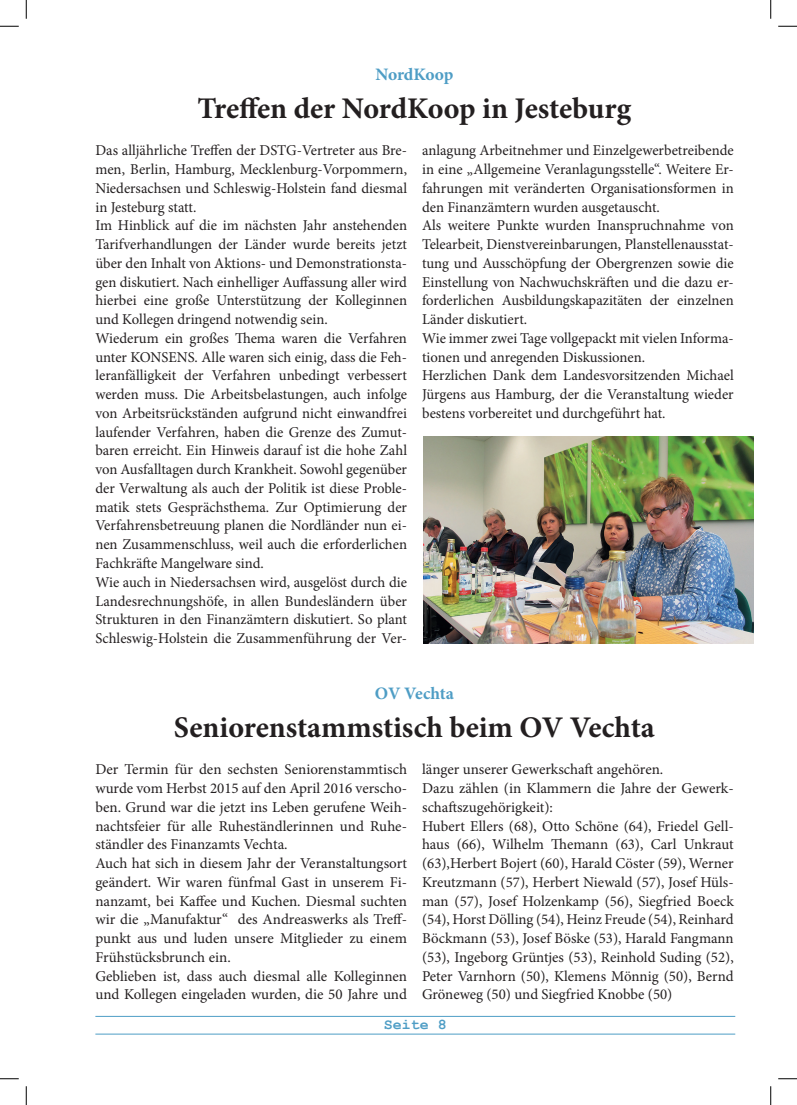
<style>
.page{position:relative;width:797px;height:1105px;background:#fff}
.page>*{position:absolute;margin:0;border:0;box-sizing:border-box;transform-origin:0 0}
.t1{font:700 30px "Minion Pro";letter-spacing:-.005em;color:#231f20}
.t2{font:700 17.5px "Minion Pro";letter-spacing:-.01em;color:#4e9dc5}
.t3{font:15px/18.8px "Minion Pro";color:#231f20;text-align:justify}
.t4{font:700 15px "Courier New";color:#4e9dc5}
</style>
<div class="page">
<hr style="left:95px;top:1016px;width:640px;height:1px;background:#4e9dc5">
<hr style="left:95px;top:1034px;width:640px;height:1px;background:#4e9dc5">
<img style="left:423px;top:437px;width:330px;height:206px">
<svg style="left:0;top:25px;width:19px;height:2px"></svg>
<svg style="left:778px;top:25px;width:19px;height:2px"></svg>
<svg style="left:0;top:1078px;width:19px;height:1px"></svg>
<svg style="left:778px;top:1078px;width:19px;height:1px"></svg>
<svg style="left:25px;top:0;width:2px;height:19px"></svg>
<svg style="left:25px;top:1086px;width:2px;height:19px"></svg>
<svg style="left:770px;top:0;width:1px;height:19px"></svg>
<svg style="left:770px;top:1086px;width:1px;height:19px"></svg>
<p class="t2" style="left:375px;top:63px;width:80px">NordKoop</p>
<p class="t1" style="left:197px;top:87px;width:435px">Treffen der NordKoop in Jesteburg</p>
<p class="t3" style="left:95px;top:141px;width:313px">Das alljährliche Treffen der DSTG-Vertreter aus Bre&shy;men, Berlin, Hamburg, Mecklenburg-Vorpommern, Niedersachsen und Schleswig-Holstein fand diesmal in Jesteburg statt.</p>
<p class="t3" style="left:95px;top:216px;width:313px">Im Hinblick auf die im nächsten Jahr anstehenden Tarifverhandlungen der Länder wurde bereits jetzt über den Inhalt von Aktions- und Demonstrationsta&shy;gen diskutiert. Nach einhelliger Auffassung aller wird hierbei eine große Unterstützung der Kolleginnen und Kollegen dringend notwendig sein.</p>
<p class="t3" style="left:95px;top:329px;width:313px">Wiederum ein großes Thema waren die Verfahren unter KONSENS. Alle waren sich einig, dass die Feh&shy;leranfälligkeit der Verfahren unbedingt verbessert werden muss. Die Arbeitsbelastungen, auch infolge von Arbeitsrückständen aufgrund nicht einwandfrei laufender Verfahren, haben die Grenze des Zumut&shy;baren erreicht. Ein Hinweis darauf ist die hohe Zahl von Ausfalltagen durch Krankheit. Sowohl gegenüber der Verwaltung als auch der Politik ist diese Proble&shy;matik stets Gesprächsthema. Zur Optimierung der Verfahrensbetreuung planen die Nordländer nun ei&shy;nen Zusammenschluss, weil auch die erforderlichen Fachkräfte Mangelware sind.</p>
<p class="t3" style="left:95px;top:573px;width:313px">Wie auch in Niedersachsen wird, ausgelöst durch die Landesrechnungshöfe, in allen Bundesländern über Strukturen in den Finanzämtern diskutiert. So plant Schleswig-Holstein die Zusammenführung der Ver-</p>
<p class="t3" style="left:422px;top:141px;width:313px">anlagung Arbeitnehmer und Einzelgewerbetreibende in eine „Allgemeine Veranlagungsstelle“. Weitere Er&shy;fahrungen mit veränderten Organisationsformen in den Finanzämtern wurden ausgetauscht.</p>
<p class="t3" style="left:422px;top:216px;width:313px">Als weitere Punkte wurden Inanspruchnahme von Telearbeit, Dienstvereinbarungen, Planstellenausstat&shy;tung und Ausschöpfung der Obergrenzen sowie die Einstellung von Nachwuchskräften und die dazu er&shy;forderlichen Ausbildungskapazitäten der einzelnen Länder diskutiert.</p>
<p class="t3" style="left:422px;top:329px;width:313px">Wie immer zwei Tage vollgepackt mit vielen Informa&shy;tionen und anregenden Diskussionen.</p>
<p class="t3" style="left:422px;top:366px;width:313px">Herzlichen Dank dem Landesvorsitzenden Michael Jürgens aus Hamburg, der die Veranstaltung wieder bestens vorbereitet und durchgeführt hat.</p>
<p class="t2" style="left:375px;top:681px;width:81px">OV Vechta</p>
<p class="t1" style="left:174px;top:706px;width:482px">Seniorenstammstisch beim OV Vechta</p>
<p class="t3" style="left:95px;top:760px;width:313px">Der Termin für den sechsten Seniorenstammtisch wurde vom Herbst 2015 auf den April 2016 verscho&shy;ben. Grund war die jetzt ins Leben gerufene Weih&shy;nachtsfeier für alle Ruheständlerinnen und Ruhe&shy;ständler des Finanzamts Vechta.</p>
<p class="t3" style="left:95px;top:854px;width:313px">Auch hat sich in diesem Jahr der Veranstaltungsort geändert. Wir waren fünfmal Gast in unserem Fi&shy;nanzamt, bei Kaffee und Kuchen. Diesmal suchten wir die „Manufaktur“ des Andreaswerks als Treff&shy;punkt aus und luden unsere Mitglieder zu einem Frühstücksbrunch ein.</p>
<p class="t3" style="left:95px;top:966px;width:313px">Geblieben ist, dass auch diesmal alle Kolleginnen und Kollegen eingeladen wurden, die 50 Jahre und</p>
<p class="t3" style="left:422px;top:760px;width:243px">länger unserer Gewerkschaft angehören.</p>
<p class="t3" style="left:422px;top:779px;width:313px">Dazu zählen (in Klammern die Jahre der Gewerk&shy;schaftszugehörigkeit):</p>
<p class="t3" style="left:422px;top:816px;width:313px">Hubert Ellers (68), Otto Schöne (64), Friedel Gell&shy;haus (66), Wilhelm Themann (63), Carl Unkraut (63),Herbert Bojert (60), Harald Cöster (59), Werner Kreutzmann (57), Herbert Niewald (57), Josef Hüls&shy;man (57), Josef Holzenkamp (56), Siegfried Boeck (54), Horst Dölling (54), Heinz Freude (54), Reinhard Böckmann (53), Josef Böske (53), Harald Fangmann (53), Ingeborg Grüntjes (53), Reinhold Suding (52), Peter Varnhorn (50), Klemens Mönnig (50), Bernd Gröneweg (50) und Siegfried Knobbe (50)</p>
<p class="t4" style="left:384px;top:1015px;width:64px">Seite 8</p>
</div>
